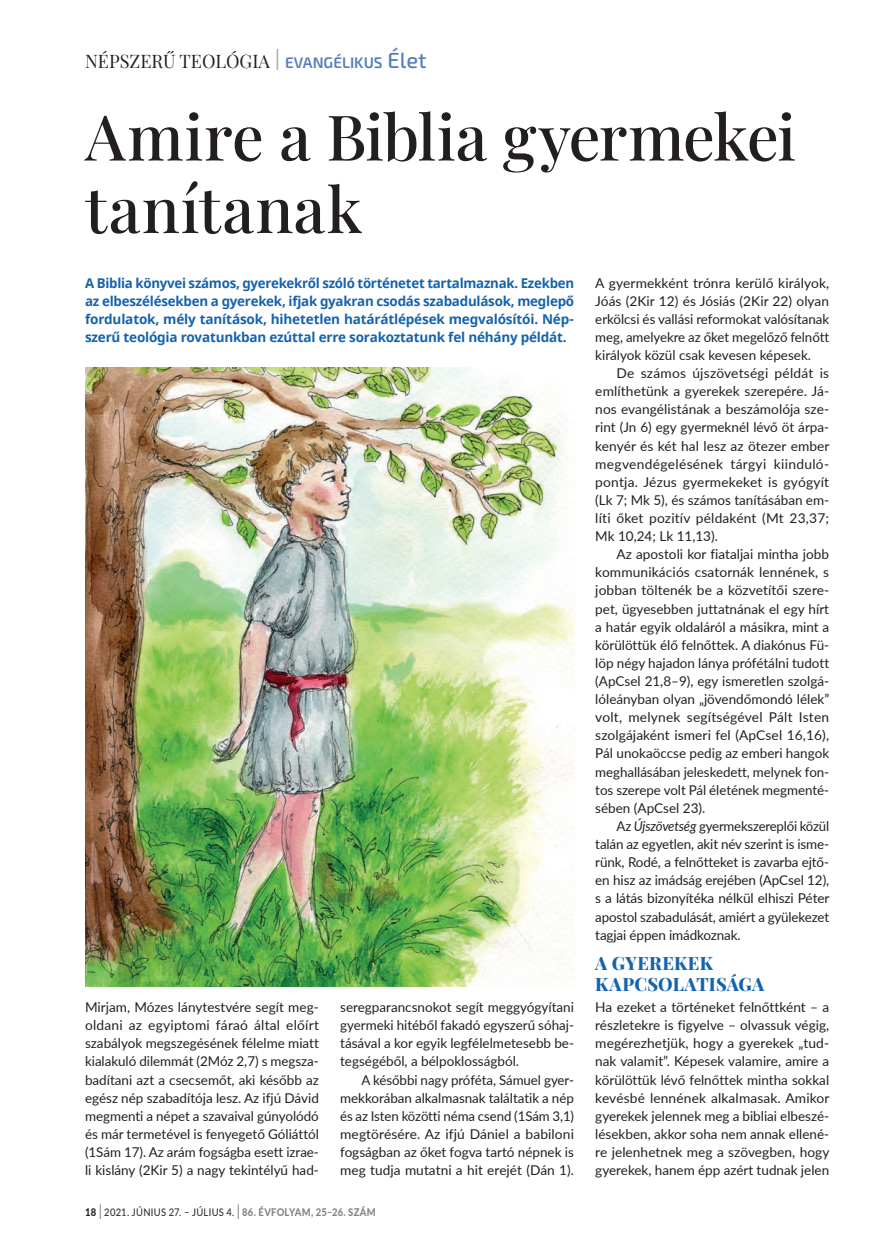
<style>
.page{position:relative;width:893px;height:1255px;background:#fff}
.page>*{position:absolute;margin:0;border:0;box-sizing:border-box;transform-origin:0 0}
.t1{font:500 63px/72.4px "Playfair Display";color:#231f20}
.t2{font:18.15px "Playfair Display";color:#231f20}
.t3{font:800 18px/21.1px "Playfair Display";letter-spacing:.01em;color:#1663ac}
.t4{font:13.5px/18.1px "Lato";color:#231f20;text-align:justify}
.t5{font:700 13.5px/18.1px "Noto Sans";letter-spacing:-.015em;color:#1663ac;text-align:justify}
.t6{font:10.5px "Lato";letter-spacing:.03em;color:#231f20;scale:.9 1}
.s1{font-family:"Exo 2";font-weight:300;font-size:30.6px;color:#a8a9ad}
.s2{font-family:"Exo 2";font-weight:600;font-size:15.3px;color:#577dbb}
.s3{font-family:"Exo 2";font-weight:500;font-size:21.9px;color:#577dbb}
.s4{font-weight:800}
.s5{font-weight:300;font-size:21px}
.s6{font-weight:800;color:#808285}
.s7{font-style:italic}
</style>
<div class="page">
<img style="left:85px;top:367px;width:489px;height:619px">
<h2 class="t2" style="left:85px;top:47px;width:343px">NÉPSZERŰ TEOLÓGIA <span class="s1">I</span> <span class="s2">EVANGÉLIKUS</span> <span class="s3">Élet</span></h2>
<h1 class="t1" style="left:85px;top:95px;width:712px">Amire a Biblia gyermekei tanítanak</h1>
<p class="t5" style="left:85px;top:274px;width:491px">A Biblia könyvei számos, gyerekekről szóló történetet tartalmaznak. Ezekben az elbeszélésekben a gyerekek, ifjak gyakran csodás szabadulások, meglepő fordulatok, mély tanítások, hihetetlen határátlépések megvalósítói. Nép&shy;szerű teológia rovatunkban ezúttal erre sorakoztatunk fel néhány példát.</p>
<p class="t4" style="left:85px;top:997px;width:235px;text-align:left">Mirjam, Mózes lánytestvére segít meg&shy;oldani az egyiptomi fáraó által előírt szabályok megszegésének félelme miatt kialakuló dilemmát (2Móz 2,7) s megsza&shy;badítani azt a csecsemőt, aki később az egész nép szabadítója lesz. Az ifjú Dávid megmenti a népet a szavaival gúnyolódó és már termetével is fenyegető Góliáttól (1Sám 17). Az arám fogságba esett izrae&shy;li kislány (2Kir 5) a nagy tekintélyű had-</p>
<p class="t4" style="left:340px;top:997px;width:235px">seregparancsnokot segít meggyógyítani gyermeki hitéből fakadó egyszerű sóhaj&shy;tásával a kor egyik legfélelmetesebb be&shy;tegségéből, a bélpoklosságból.</p>
<p class="t4" style="left:340px;top:1069px;width:235px;text-indent:21px">A későbbi nagy próféta, Sámuel gyer&shy;mekkorában alkalmasnak találtatik a nép és az Isten közötti néma csend (1Sám 3,1) megtörésére. Az ifjú Dániel a babiloni fogságban az őket fogva tartó népnek is meg tudja mutatni a hit erejét (Dán 1).</p>
<p class="t6" style="left:85px;top:1204px;width:324px"><span class="s4">18</span> <span class="s5">I</span> 2021. JÚNIUS 27. – JÚLIUS 4. <span class="s5">I</span> <span class="s6">86. ÉVFOLYAM, 25–26. SZÁM</span></p>
<p class="t4" style="left:595px;top:273px;width:235px">A gyermekként trónra kerülő királyok, Jóás (2Kir 12) és Jósiás (2Kir 22) olyan erkölcsi és vallási reformokat valósítanak meg, amelyekre az őket megelőző felnőtt királyok közül csak kevesen képesek.</p>
<p class="t4" style="left:595px;top:363px;width:236px;text-indent:21px">De számos újszövetségi példát is említhetünk a gyerekek szerepére. Já&shy;nos evangélistának a beszámolója sze&shy;rint (Jn 6) egy gyermeknél lévő öt árpa&shy;kenyér és két hal lesz az ötezer ember megvendégelésének tárgyi kiinduló&shy;pontja. Jézus gyermekeket is gyógyít (Lk 7; Mk 5), és számos tanításában em&shy;líti őket pozitív példaként (Mt 23,37; Mk 10,24; Lk 11,13).</p>
<p class="t4" style="left:595px;top:544px;width:235px;text-indent:21px">Az apostoli kor fiataljai mintha jobb kommunikációs csatornák lennének, s jobban töltenék be a közvetítői szere&shy;pet, ügyesebben juttatnának el egy hírt a határ egyik oldaláról a másikra, mint a körülöttük élő felnőttek. A diakónus Fü&shy;löp négy hajadon lánya prófétálni tudott (ApCsel 21,8–9), egy ismeretlen szolgá&shy;lóleányban olyan „jövendőmondó lélek” volt, melynek segítségével Pált Isten szolgájaként ismeri fel (ApCsel 16,16), Pál unokaöccse pedig az emberi hangok meghallásában jeleskedett, melynek fon&shy;tos szerepe volt Pál életének megmenté&shy;sében (ApCsel 23).</p>
<p class="t4" style="left:595px;top:816px;width:236px;text-indent:21px">Az <span class="s7">Újszövetség</span> gyermekszereplői közül talán az egyetlen, akit név szerint is isme&shy;rünk, Rodé, a felnőtteket is zavarba ejtő&shy;en hisz az imádság erejében (ApCsel 12), s a látás bizonyítéka nélkül elhiszi Péter apostol szabadulását, amiért a gyülekezet tagjai éppen imádkoznak.</p>
<h3 class="t3" style="left:595px;top:950px;width:171px">A GYEREKEK<br>KAPCSOLATISÁGA</h3>
<p class="t4" style="left:595px;top:997px;width:236px">Ha ezeket a történeket felnőttként – a részletekre is figyelve – olvassuk végig, megérezhetjük, hogy a gyerekek „tud&shy;nak valamit”. Képesek valamire, amire a körülöttük lévő felnőttek mintha sokkal kevésbé lennének alkalmasak. Amikor gyerekek jelennek meg a bibliai elbeszé&shy;lésekben, akkor soha nem annak ellené&shy;re jelenhetnek meg a szövegben, hogy gyerekek, hanem épp azért tudnak jelen</p>
</div>
